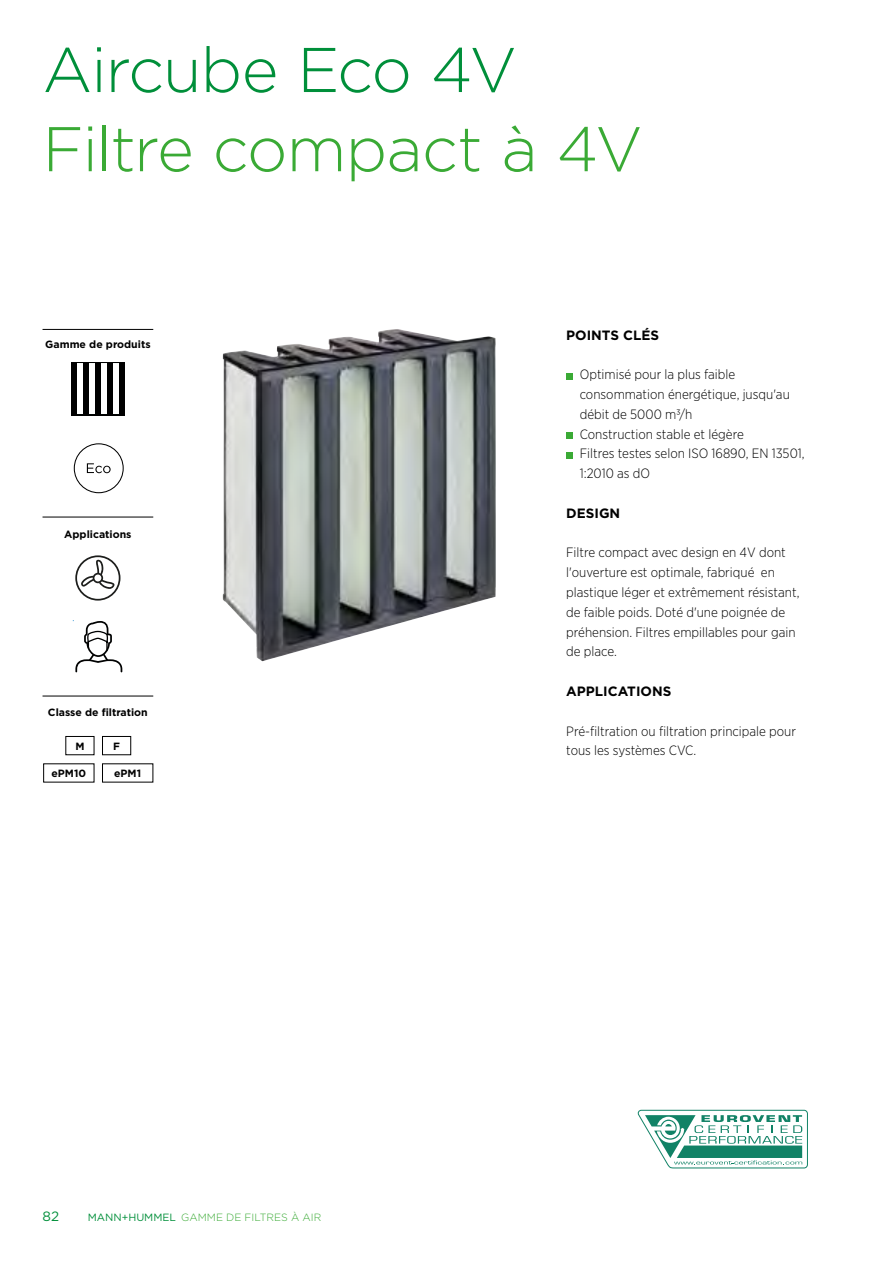
<style>
.page{position:relative;width:893px;height:1263px;background:#fff}
.page>*{position:absolute;margin:0;border:0;box-sizing:border-box;transform-origin:0 0}
.t1{font:300 63px "Gotham";letter-spacing:-.025em;color:#3aaa35}
.t2{font:300 63px "Gotham";letter-spacing:-.02em;color:#008f3a}
.t3{font:300 13.5px/19.8px "Gotham Narrow";color:#000}
.t4{font:700 13.5px "Gotham";color:#000}
.t5{font:13.5px "Gotham";color:#008f3a}
.t6{font:700 10.5px "Gotham";color:#000}
.t7{font:300 10.5px "Gotham";color:#3aaa35}
.s1{font-weight:400;color:#008f3a}
</style>
<div class="page">
<svg style="left:74px;top:443px;width:50px;height:50px"></svg>
<hr style="left:43px;top:329px;width:110px;height:1px;background:#000">
<hr style="left:43px;top:517px;width:110px;height:1px;background:#000">
<hr style="left:43px;top:696px;width:110px;height:1px;background:#000">
<svg style="left:71px;top:362px;width:54px;height:54px"></svg>
<svg style="left:77px;top:364px;width:42px;height:50px"></svg>
<div style="left:107px;top:363px;width:6px;height:52px;background:#000"></div>
<div style="left:119px;top:363px;width:6px;height:52px;background:#000"></div>
<div style="left:71px;top:363px;width:6px;height:52px;background:#000"></div>
<div style="left:83px;top:363px;width:6px;height:52px;background:#000"></div>
<div style="left:95px;top:363px;width:6px;height:52px;background:#000"></div>
<svg style="left:73px;top:620px;width:49px;height:52px"></svg>
<svg style="left:75px;top:555px;width:45px;height:46px"></svg>
<svg style="left:566px;top:373px;width:6px;height:6px"></svg>
<div style="left:566px;top:432px;width:6px;height:7px;background:#3aaa35"></div>
<svg style="left:566px;top:452px;width:6px;height:6px"></svg>
<svg style="left:638px;top:1110px;width:170px;height:58px"></svg>
<div style="left:65px;top:736px;width:29px;height:19px;border:1px solid #000"></div>
<div style="left:102px;top:736px;width:29px;height:19px;border:1px solid #000"></div>
<img style="left:223px;top:329px;width:273px;height:332px">
<h1 class="t2" style="left:43px;top:30px;width:476px">Aircube Eco 4V</h1>
<h1 class="t1" style="left:43px;top:109px;width:601px">Filtre compact à 4V</h1>
<p class="t6" style="left:45px;top:337px;width:107px">Gamme de produits</p>
<p class="t6" style="left:64px;top:527px;width:69px">Applications</p>
<p class="t6" style="left:48px;top:706px;width:101px">Classe de filtration</p>
<p class="t6" style="left:75px;top:739px;width:11px">M</p>
<p class="t6" style="left:113px;top:739px;width:8px">F</p>
<p class="t6" style="left:52px;top:766px;width:36px">ePM10</p>
<p class="t6" style="left:114px;top:766px;width:28px">ePM1</p>
<p class="t5" style="left:43px;top:1207px;width:18px">82</p>
<p class="t7" style="left:88px;top:1210px;width:235px"><span class="s1">MANN+HUMMEL</span> GAMME DE FILTRES À AIR</p>
<p class="t4" style="left:566px;top:326px;width:94px">POINTS CLÉS</p>
<p class="t3" style="left:580px;top:364px;width:226px">Optimisé pour la plus faible consommation énergétique, jusqu'au débit de 5000 m3/h<br>Construction stable et légère<br>Filtres testes selon ISO 16890, EN 13501,<br>1:2010 as dO</p>
<p class="t4" style="left:566px;top:504px;width:56px">DESIGN</p>
<p class="t3" style="left:566px;top:542px;width:235px">Filtre compact avec design en 4V dont l'ouverture est optimale, fabriqué en plastique léger et extrêmement résistant, de faible poids. Doté d'une poignée de préhension. Filtres empillables pour gain de place.</p>
<p class="t4" style="left:566px;top:682px;width:107px">APPLICATIONS</p>
<p class="t3" style="left:566px;top:721px;width:231px">Pré-filtration ou filtration principale pour tous les systèmes CVC.</p>
</div>
